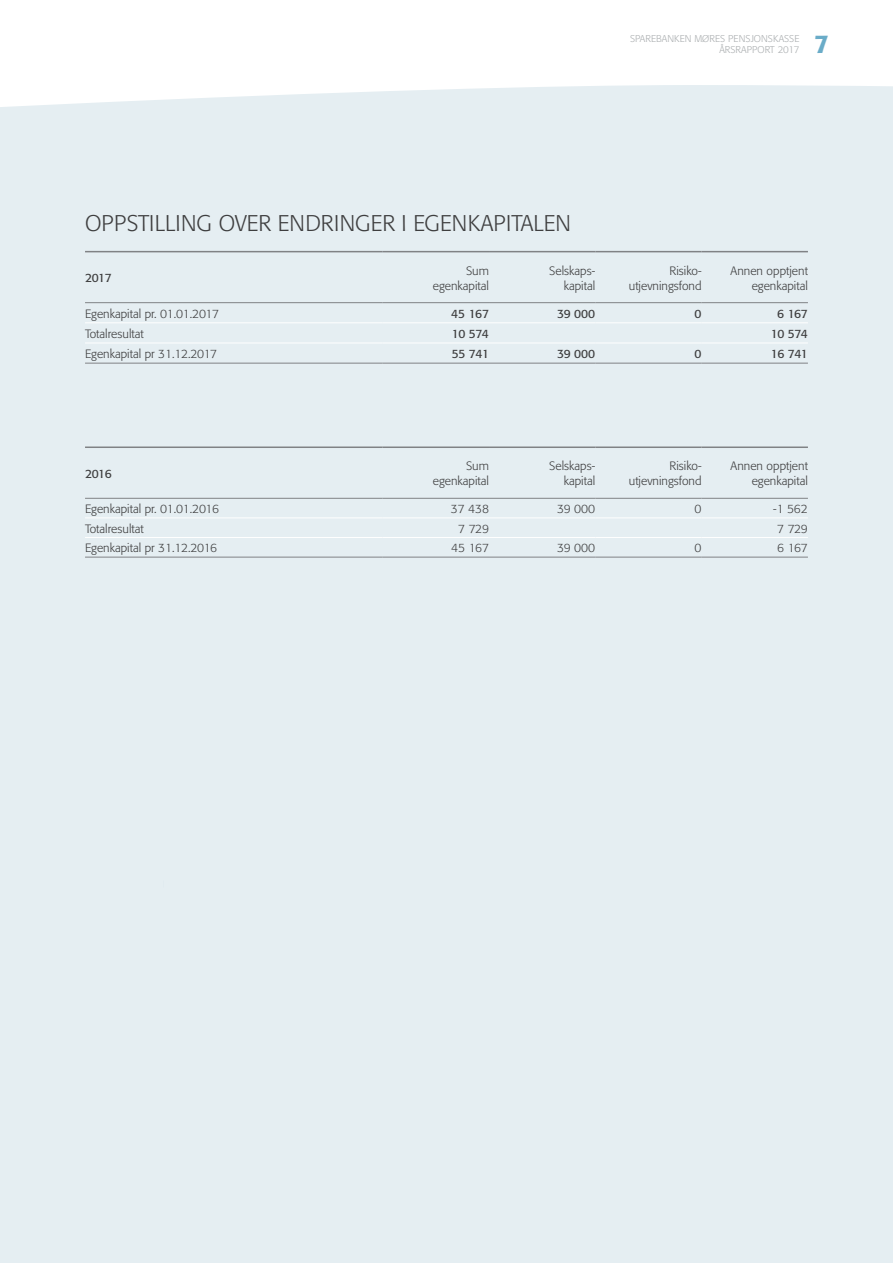
<style>
.page{position:relative;width:893px;height:1263px;background:#fff}
.page>*{position:absolute;margin:0;border:0;box-sizing:border-box;transform-origin:0 0}
.t1{font:500 25.5px "Formata";color:#6aacc8}
.t2{font:300 22.5px "Formata";color:#3e3e3f}
.t3{font:300 12px/15px "Formata";color:#3e3e3f;text-align:right}
.t4{font:12px "Formata";letter-spacing:-.04em;color:#3e3e3f}
.t5{font:300 9.75px/10.5px "Formata";color:#aaaeb0;text-align:right}
</style>
<div class="page">
<div style="left:0;top:85px;width:893px;height:1178px;background:#e5eef2"></div>
<hr style="left:85px;top:251px;width:298px;height:1px;background:#808285">
<hr style="left:383px;top:251px;width:106px;height:1px;background:#808285">
<hr style="left:489px;top:251px;width:106px;height:1px;background:#808285">
<hr style="left:595px;top:251px;width:107px;height:1px;background:#808285">
<hr style="left:702px;top:251px;width:106px;height:1px;background:#808285">
<hr style="left:85px;top:323px;width:298px;height:1px;background:#fff">
<hr style="left:85px;top:343px;width:298px;height:1px;background:#fff">
<hr style="left:383px;top:323px;width:106px;height:1px;background:#fff">
<hr style="left:489px;top:323px;width:106px;height:1px;background:#fff">
<hr style="left:595px;top:323px;width:107px;height:1px;background:#fff">
<hr style="left:383px;top:343px;width:106px;height:1px;background:#fff">
<hr style="left:489px;top:343px;width:106px;height:1px;background:#fff">
<hr style="left:595px;top:343px;width:107px;height:1px;background:#fff">
<hr style="left:702px;top:323px;width:106px;height:1px;background:#fff">
<hr style="left:702px;top:343px;width:106px;height:1px;background:#fff">
<hr style="left:85px;top:302px;width:298px;height:1px;background:#808285">
<hr style="left:383px;top:302px;width:106px;height:1px;background:#808285">
<hr style="left:489px;top:302px;width:106px;height:1px;background:#808285">
<hr style="left:595px;top:302px;width:107px;height:1px;background:#808285">
<hr style="left:702px;top:302px;width:106px;height:1px;background:#808285">
<hr style="left:85px;top:363px;width:298px;height:1px;background:#808285">
<hr style="left:383px;top:363px;width:106px;height:1px;background:#808285">
<hr style="left:489px;top:363px;width:106px;height:1px;background:#808285">
<hr style="left:595px;top:363px;width:107px;height:1px;background:#808285">
<hr style="left:702px;top:363px;width:106px;height:1px;background:#808285">
<hr style="left:85px;top:446px;width:298px;height:2px;background:#808285">
<hr style="left:383px;top:446px;width:106px;height:2px;background:#808285">
<hr style="left:489px;top:446px;width:106px;height:2px;background:#808285">
<hr style="left:595px;top:446px;width:107px;height:2px;background:#808285">
<hr style="left:702px;top:446px;width:106px;height:2px;background:#808285">
<hr style="left:85px;top:518px;width:298px;height:1px;background:#fff">
<hr style="left:85px;top:537px;width:298px;height:1px;background:#fff">
<hr style="left:383px;top:518px;width:106px;height:1px;background:#fff">
<hr style="left:489px;top:518px;width:106px;height:1px;background:#fff">
<hr style="left:595px;top:518px;width:107px;height:1px;background:#fff">
<hr style="left:383px;top:537px;width:106px;height:1px;background:#fff">
<hr style="left:489px;top:537px;width:106px;height:1px;background:#fff">
<hr style="left:595px;top:537px;width:107px;height:1px;background:#fff">
<hr style="left:702px;top:518px;width:106px;height:1px;background:#fff">
<hr style="left:702px;top:537px;width:106px;height:1px;background:#fff">
<hr style="left:85px;top:498px;width:298px;height:1px;background:#808285">
<hr style="left:383px;top:498px;width:106px;height:1px;background:#808285">
<hr style="left:489px;top:498px;width:106px;height:1px;background:#808285">
<hr style="left:595px;top:498px;width:107px;height:1px;background:#808285">
<hr style="left:702px;top:498px;width:106px;height:1px;background:#808285">
<hr style="left:85px;top:557px;width:298px;height:1px;background:#808285">
<hr style="left:383px;top:557px;width:106px;height:1px;background:#808285">
<hr style="left:489px;top:557px;width:106px;height:1px;background:#808285">
<hr style="left:595px;top:557px;width:107px;height:1px;background:#808285">
<hr style="left:702px;top:557px;width:106px;height:1px;background:#808285">
<p class="t5" style="left:630px;top:34px;width:171px">SPAREBANKEN MØRES PENSJONSKASSE<br>ÅRSRAPPORT 2017</p>
<h1 class="t1" style="left:814px;top:29px;width:16px">7</h1>
<h2 class="t2" style="left:85px;top:210px;width:487px">OPPSTILLING OVER ENDRINGER I EGENKAPITALEN</h2>
<p class="t4" style="left:85px;top:271px;width:28px">2017</p>
<p class="t3" style="left:433px;top:263px;width:58px">Sum egenkapital</p>
<p class="t3" style="left:549px;top:263px;width:48px">Selskaps&shy;kapital</p>
<p class="t3" style="left:629px;top:263px;width:74px">Risiko&shy;utjevningsfond</p>
<p class="t3" style="left:731px;top:263px;width:79px">Annen opptjent egenkapital</p>
<p class="t3" style="left:85px;top:306px;width:136px">Egenkapital pr. 01.01.2017</p>
<p class="t4" style="left:451px;top:306px;width:39px">45 167</p>
<p class="t4" style="left:557px;top:306px;width:40px">39 000</p>
<p class="t4" style="left:695px;top:306px;width:8px">0</p>
<p class="t4" style="left:777px;top:306px;width:32px">6 167</p>
<p class="t3" style="left:85px;top:326px;width:60px">Totalresultat</p>
<p class="t4" style="left:452px;top:327px;width:39px">10 574</p>
<p class="t4" style="left:771px;top:327px;width:39px">10 574</p>
<p class="t3" style="left:85px;top:346px;width:134px">Egenkapital pr 31.12.2017</p>
<p class="t4" style="left:452px;top:347px;width:39px">55 741</p>
<p class="t4" style="left:557px;top:347px;width:40px">39 000</p>
<p class="t4" style="left:695px;top:347px;width:8px">0</p>
<p class="t4" style="left:771px;top:347px;width:39px">16 741</p>
<p class="t4" style="left:85px;top:466px;width:28px">2016</p>
<p class="t3" style="left:433px;top:459px;width:58px">Sum egenkapital</p>
<p class="t3" style="left:549px;top:459px;width:48px">Selskaps&shy;kapital</p>
<p class="t3" style="left:629px;top:459px;width:74px">Risiko&shy;utjevningsfond</p>
<p class="t3" style="left:731px;top:459px;width:79px">Annen opptjent egenkapital</p>
<p class="t3" style="left:85px;top:501px;width:136px">Egenkapital pr. 01.01.2016</p>
<p class="t3" style="left:451px;top:501px;width:40px">37 438</p>
<p class="t3" style="left:557px;top:501px;width:40px">39 000</p>
<p class="t3" style="left:695px;top:501px;width:8px">0</p>
<p class="t3" style="left:773px;top:501px;width:36px">-1 562</p>
<p class="t3" style="left:85px;top:521px;width:60px">Totalresultat</p>
<p class="t3" style="left:458px;top:521px;width:32px">7 729</p>
<p class="t3" style="left:777px;top:521px;width:32px">7 729</p>
<p class="t3" style="left:85px;top:541px;width:134px">Egenkapital pr 31.12.2016</p>
<p class="t3" style="left:451px;top:541px;width:39px">45 167</p>
<p class="t3" style="left:557px;top:541px;width:40px">39 000</p>
<p class="t3" style="left:695px;top:541px;width:8px">0</p>
<p class="t3" style="left:777px;top:541px;width:32px">6 167</p>
</div>
